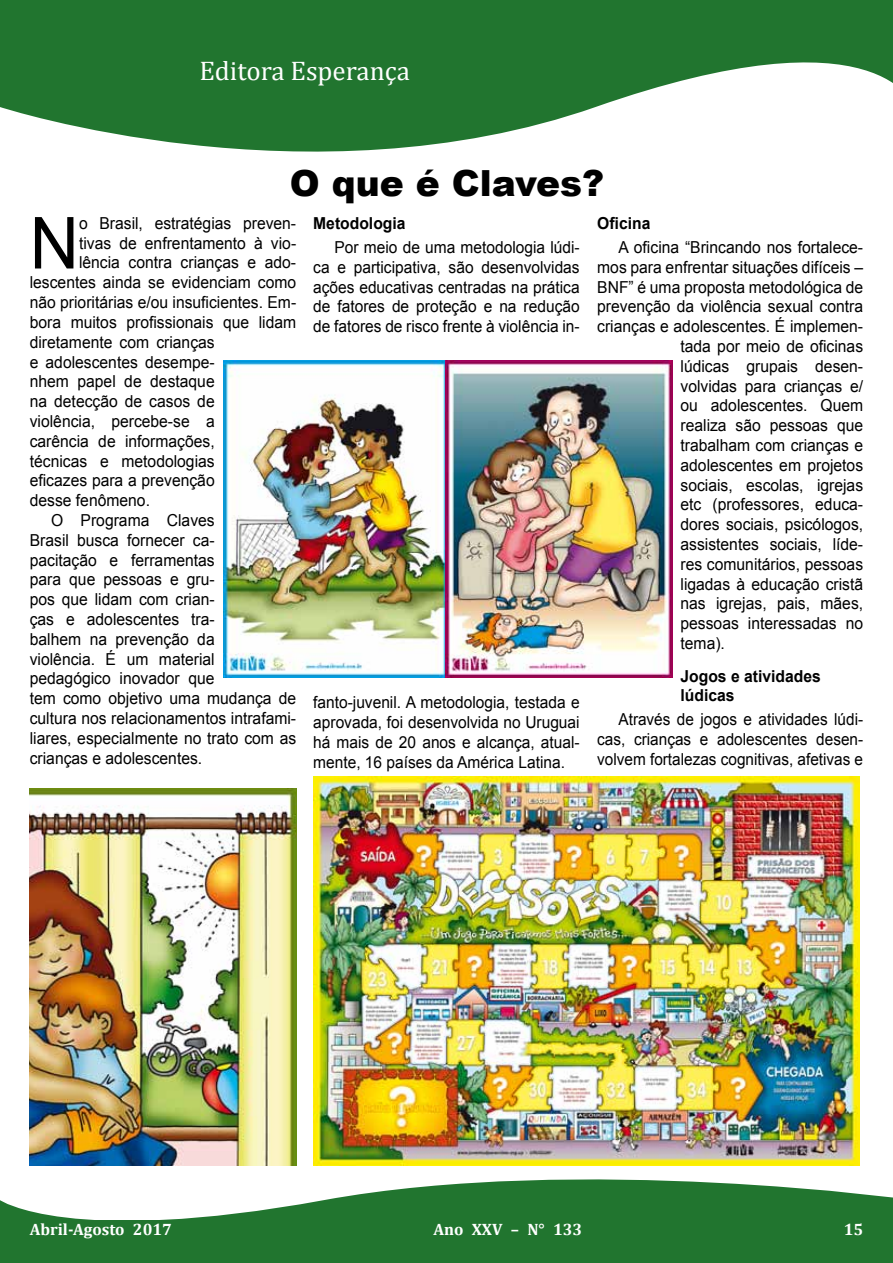
<style>
.page{position:relative;width:893px;height:1263px;background:#fff}
.page>*{position:absolute;margin:0;border:0;box-sizing:border-box;transform-origin:0 0}
.t1{font:71.85px "Arial";color:#000;scale:.95 1}
.t2{font:900 36px "Arial";color:#000}
.t3{font:27px "Cambria";color:#fff}
.t4{font:16.5px "Arial";color:#000;scale:.95 1}
.t5{font:16.5px/19.8px "Arial";color:#000;text-align:justify;scale:.94 1}
.t6{font:16.5px/19.8px "Arial";color:#000;text-align:justify;scale:.93 1}
.t7{font:700 16.5px/19.8px "Arial";color:#000;scale:.95 1}
.t8{font:700 16.5px "Cambria";color:#fff}
</style>
<div class="page">
<img style="left:30px;top:788px;width:266px;height:365px">
<svg style="left:0;top:1153px;width:893px;height:110px;fill:#21752f"></svg>
<div style="left:30px;top:1220px;width:833px;height:14px;background:#21752f"></div>
<svg style="left:0;top:0;width:893px;height:152px;fill:#21752f"></svg>
<div style="left:30px;top:30px;width:550px;height:78px;background:#21752f"></div>
<img style="left:223px;top:360px;width:225px;height:318px">
<img style="left:445px;top:360px;width:227px;height:317px">
<img style="left:313px;top:776px;width:547px;height:389px">
<h3 class="t3" style="left:200px;top:54px;width:212px">Editora Esperança</h3>
<h2 class="t2" style="left:290px;top:157px;width:316px">O que é Claves?</h2>
<p class="t7" style="left:597px;top:214px;width:57px">Oficina</p>
<p class="t4" style="left:618px;top:236px;width:259px">A oficina “Brincando nos fortalece-</p>
<p class="t4" style="left:597px;top:256px;width:281px">mos para enfrentar situações difíceis –</p>
<p class="t4" style="left:597px;top:276px;width:281px">BNF” é uma proposta metodológica de</p>
<p class="t4" style="left:597px;top:296px;width:281px">prevenção da violência sexual contra</p>
<p class="t4" style="left:597px;top:316px;width:281px">crianças e adolescentes. É implemen-</p>
<p class="t4" style="left:680px;top:335px;width:194px">tada por meio de oficinas</p>
<p class="t4" style="left:680px;top:355px;width:194px">lúdicas grupais desen-</p>
<p class="t4" style="left:680px;top:375px;width:194px">volvidas para crianças e/</p>
<p class="t4" style="left:680px;top:395px;width:194px">ou adolescentes. Quem</p>
<p class="t4" style="left:680px;top:415px;width:194px">realiza são pessoas que</p>
<p class="t4" style="left:680px;top:434px;width:194px">trabalham com crianças e</p>
<p class="t4" style="left:680px;top:454px;width:194px">adolescentes em projetos</p>
<p class="t4" style="left:680px;top:474px;width:194px">sociais, escolas, igrejas</p>
<p class="t4" style="left:680px;top:494px;width:194px">etc (professores, educa-</p>
<p class="t4" style="left:680px;top:514px;width:194px">dores sociais, psicólogos,</p>
<p class="t4" style="left:680px;top:533px;width:194px">assistentes sociais, líde-</p>
<p class="t4" style="left:680px;top:553px;width:194px">res comunitários, pessoas</p>
<p class="t4" style="left:680px;top:573px;width:194px">ligadas à educação cristã</p>
<p class="t4" style="left:680px;top:593px;width:194px">nas igrejas, pais, mães,</p>
<p class="t4" style="left:680px;top:613px;width:194px">pessoas interessadas no</p>
<p class="t4" style="left:680px;top:632px;width:48px">tema).</p>
<p class="t7" style="left:680px;top:666px;width:149px">Jogos e atividades lúdicas</p>
<p class="t6" style="left:597px;top:710px;width:287px;text-indent:21px">Através de jogos e atividades lúdi&shy;cas, crianças e adolescentes desen&shy;volvem fortalezas cognitivas, afetivas e</p>
<h1 class="t1" style="left:30px;top:196px;width:53px">N</h1>
<p class="t4" style="left:79px;top:212px;width:230px">o Brasil, estratégias preven-</p>
<p class="t7" style="left:313px;top:214px;width:99px">Metodologia</p>
<p class="t5" style="left:313px;top:237px;width:285px;text-indent:21px">Por meio de uma metodologia lúdi&shy;ca e participativa, são desenvolvidas ações educativas centradas na prática de fatores de proteção e na redução de fatores de risco frente à violência in-</p>
<p class="t4" style="left:79px;top:232px;width:230px">tivas de enfrentamento à vio-</p>
<p class="t4" style="left:79px;top:252px;width:230px">lência contra crianças e ado-</p>
<p class="t4" style="left:30px;top:272px;width:282px">lescentes ainda se evidenciam como</p>
<p class="t4" style="left:30px;top:291px;width:282px">não prioritárias e/ou insuficientes. Em-</p>
<p class="t4" style="left:30px;top:311px;width:282px">bora muitos profissionais que lidam</p>
<p class="t4" style="left:30px;top:331px;width:196px">diretamente com crianças</p>
<p class="t4" style="left:30px;top:351px;width:196px">e adolescentes desempe-</p>
<p class="t4" style="left:30px;top:371px;width:196px">nhem papel de destaque</p>
<p class="t4" style="left:30px;top:390px;width:196px">na detecção de casos de</p>
<p class="t4" style="left:30px;top:410px;width:196px">violência, percebe-se a</p>
<p class="t4" style="left:30px;top:430px;width:196px">carência de informações,</p>
<p class="t4" style="left:30px;top:450px;width:196px">técnicas e metodologias</p>
<p class="t4" style="left:30px;top:470px;width:196px">eficazes para a prevenção</p>
<p class="t4" style="left:30px;top:489px;width:128px">desse fenômeno.</p>
<p class="t4" style="left:51px;top:509px;width:174px">O Programa Claves</p>
<p class="t4" style="left:30px;top:529px;width:196px">Brasil busca fornecer ca-</p>
<p class="t4" style="left:30px;top:549px;width:196px">pacitação e ferramentas</p>
<p class="t4" style="left:30px;top:569px;width:196px">para que pessoas e gru-</p>
<p class="t4" style="left:30px;top:588px;width:196px">pos que lidam com crian-</p>
<p class="t4" style="left:30px;top:608px;width:196px">ças e adolescentes tra-</p>
<p class="t4" style="left:30px;top:628px;width:196px">balhem na prevenção da</p>
<p class="t4" style="left:30px;top:648px;width:196px">violência. É um material</p>
<p class="t4" style="left:30px;top:668px;width:196px">pedagógico inovador que</p>
<p class="t4" style="left:30px;top:687px;width:282px">tem como objetivo uma mudança de</p>
<p class="t4" style="left:30px;top:707px;width:282px">cultura nos relacionamentos intrafami-</p>
<p class="t4" style="left:30px;top:727px;width:282px">liares, especialmente no trato com as</p>
<p class="t4" style="left:30px;top:747px;width:183px">crianças e adolescentes.</p>
<p class="t5" style="left:313px;top:693px;width:285px">fanto-juvenil. A metodologia, testada e aprovada, foi desenvolvida no Uruguai há mais de 20 anos e alcança, atual&shy;mente, 16 países da América Latina.</p>
<p class="t8" style="left:30px;top:1217px;width:144px">Abril-Agosto 2017</p>
<p class="t8" style="left:433px;top:1217px;width:150px">Ano XXV – N° 133</p>
<p class="t8" style="left:844px;top:1217px;width:21px">15</p>
</div>
